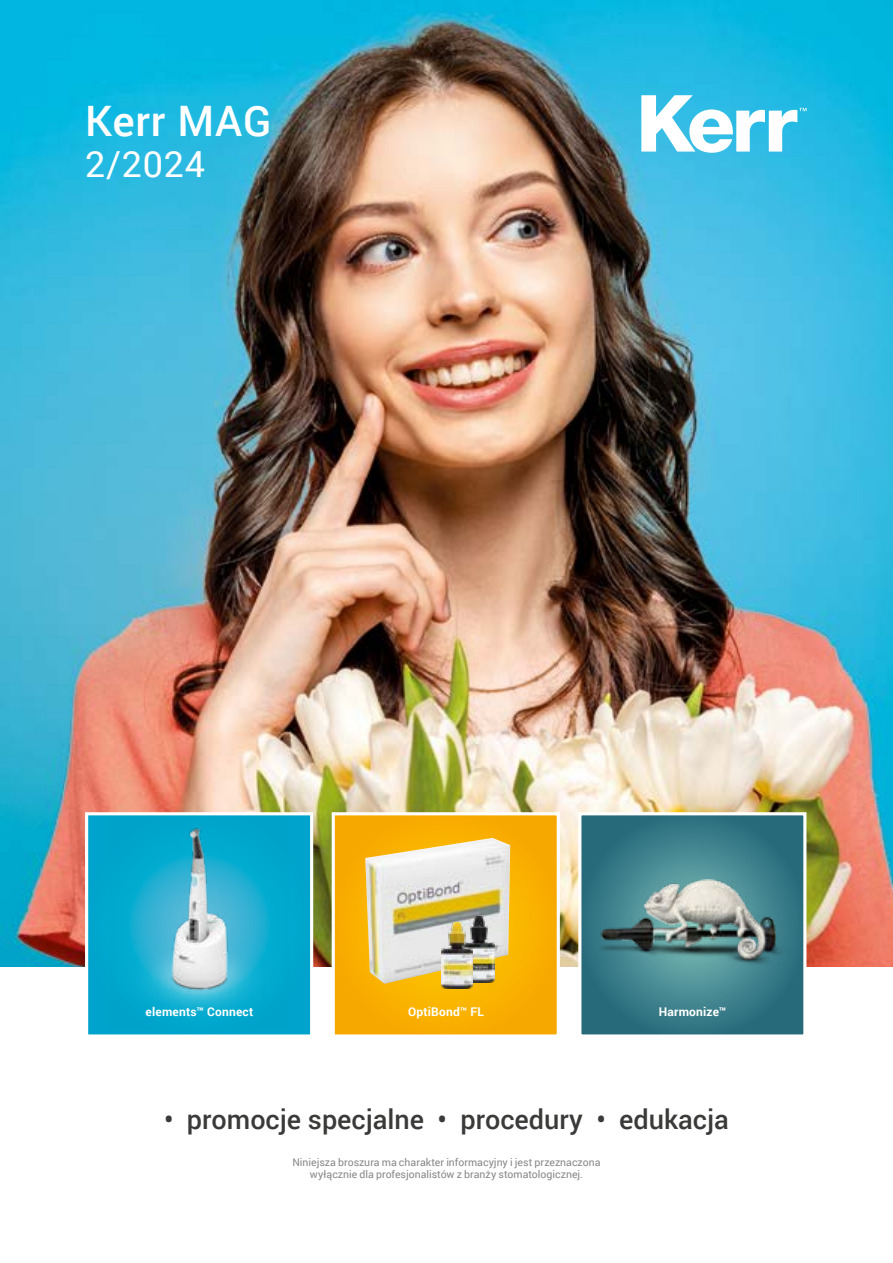
<style>
.page{position:relative;width:893px;height:1263px;background:#fff}
.page>*{position:absolute;margin:0;border:0;box-sizing:border-box;transform-origin:0 0}
.t1{font:500 42px "Roboto";letter-spacing:.02em;color:#fff}
.t2{font:36px "Roboto";color:#fff}
.t3{font:500 27px "Roboto";color:#3a3a39}
.t4{font:700 12px "Roboto";letter-spacing:.02em;color:#fff}
.t5{font:10.5px/12.6px "Roboto";color:#868786;text-align:center}
</style>
<div class="page">
<img style="left:1px;top:0;width:892px;height:967px">
<div style="left:87px;top:814px;width:225px;height:222px;background:#00a4cc"></div>
<div style="left:85px;top:812px;width:228px;height:225px;border:3px solid #fff"></div>
<div style="left:333px;top:814px;width:225px;height:222px;background:#f8ac00"></div>
<div style="left:332px;top:812px;width:228px;height:225px;border:3px solid #fff"></div>
<svg style="left:582px;top:816px;width:220px;height:217px;background:#367986"></svg>
<div style="left:578px;top:812px;width:228px;height:225px;border:3px solid #fff"></div>
<svg style="left:641px;top:95px;width:165px;height:58px"></svg>
<img style="left:0;top:0;width:1px;height:1263px">
<img style="left:130px;top:827px;width:139px;height:185px">
<img style="left:365px;top:838px;width:145px;height:146px">
<img style="left:463px;top:916px;width:32px;height:66px">
<img style="left:441px;top:922px;width:32px;height:67px">
<img style="left:594px;top:880px;width:197px;height:85px">
<h1 class="t1" style="left:85px;top:92px;width:188px">Kerr MAG</h1>
<h2 class="t2" style="left:85px;top:139px;width:121px">2/2024</h2>
<p class="t4" style="left:145px;top:1004px;width:109px">elements™ Connect</p>
<p class="t4" style="left:408px;top:1004px;width:78px">OptiBond™ FL</p>
<p class="t4" style="left:659px;top:1004px;width:69px">Harmonize™</p>
<h3 class="t3" style="left:164px;top:1100px;width:566px">• promocje specjalne • procedury • edukacja</h3>
<p class="t5" style="left:292px;top:1155px;width:310px">Niniejsza broszura ma charakter informacyjny i jest przeznaczona wyłącznie dla profesjonalistów z branży stomatologicznej.</p>
</div>
